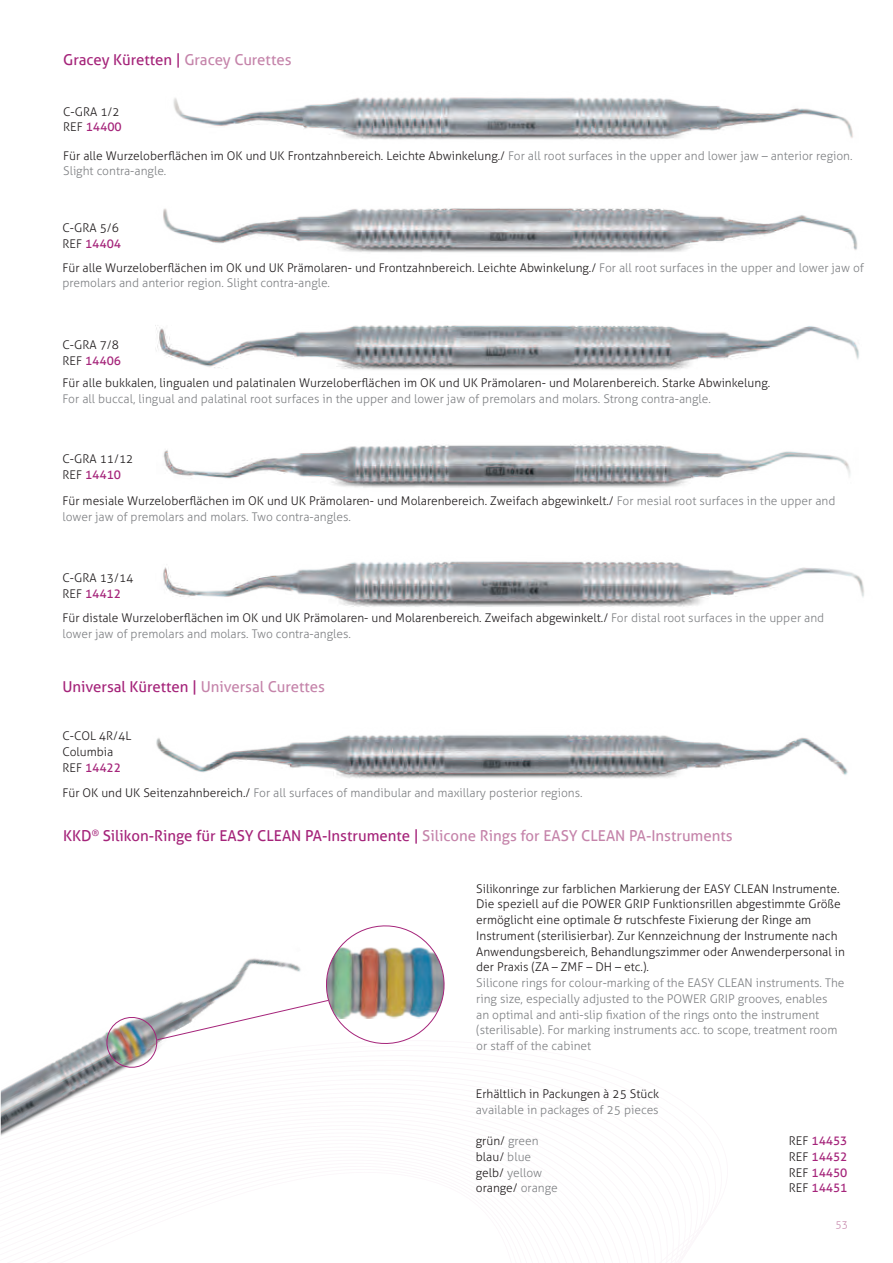
<style>
.page{position:relative;width:893px;height:1263px;background:#fff}
.page>*{position:absolute;margin:0;border:0;box-sizing:border-box;transform-origin:0 0}
.t1{font:15px "Aller";color:#a5247a}
.t2{font:300 12px/15.8px "Aller";color:#231f20}
.t3{font:300 12px/15.8px "Aller";color:#808285}
.t4{font:12px "Aller";color:#a5247a}
.t5{font:300 10.5px "Aller";color:#c98eb0}
.s1{color:#c584aa}
.s2{font-weight:400;color:#a5247a}
.s3{color:#231f20}
.s4{color:#808285}
.s5{font-weight:300;color:#231f20}
</style>
<div class="page">
<img style="left:173px;top:97px;width:680px;height:43px">
<img style="left:163px;top:208px;width:695px;height:45px">
<img style="left:156px;top:325px;width:703px;height:45px">
<img style="left:163px;top:444px;width:688px;height:44px">
<img style="left:163px;top:561px;width:701px;height:46px">
<img style="left:156px;top:735px;width:692px;height:44px">
<img style="left:0;top:1036px;width:121px;height:100px">
<svg style="left:103px;top:925px;width:342px;height:146px"></svg>
<p class="t1" style="left:63px;top:53px;width:230px">Gracey Küretten | <span class="s1">Gracey Curettes</span></p>
<p class="t2" style="left:63px;top:104px;width:60px">C-GRA 1/2<br>REF <span class="s2">14400</span></p>
<p class="t3" style="left:63px;top:147px;width:791px"><span class="s3">Für alle Wurzelobernächen im OK und UK Frontzahnbereich. Leichte Abwinkelung./</span> For all root surfaces in the upper and lower jaw 3 anterior region.<br>Slight contra-angle.</p>
<p class="t2" style="left:63px;top:220px;width:60px">C-GRA 5/6<br>REF <span class="s2">14404</span></p>
<p class="t3" style="left:63px;top:259px;width:803px"><span class="s3">Für alle Wurzelobernächen im OK und UK Prämolaren- und Frontzahnbereich. Leichte Abwinkelung./</span> For all root surfaces in the upper and lower jaw of premolars and anterior region. Slight contra-angle.</p>
<p class="t2" style="left:63px;top:337px;width:60px">C-GRA 7/8<br>REF <span class="s2">14406</span></p>
<p class="t2" style="left:63px;top:375px;width:709px">Für alle bukkalen, lingualen und palatinalen Wurzelobernächen im OK und UK Prämolaren- und Molarenbereich. Starke Abwinkelung.</p>
<p class="t3" style="left:63px;top:391px;width:650px">For all buccal, lingual and palatinal root surfaces in the upper and lower jaw of premolars and molars. Strong contra-angle.</p>
<p class="t2" style="left:63px;top:451px;width:72px">C-GRA 11/12<br>REF <span class="s2">14410</span></p>
<p class="t2" style="left:63px;top:493px;width:774px">Für mesiale Wurzelobernächen im OK und UK Prämolaren- und Molarenbereich. Zweifach abgewinkelt./ <span class="s4">For mesial root surfaces in the upper and lower jaw of premolars and molars. Two contra-angles.</span></p>
<p class="t2" style="left:63px;top:570px;width:72px">C-GRA 13/14<br>REF <span class="s2">14412</span></p>
<p class="t2" style="left:63px;top:610px;width:763px">Für distale Wurzelobernächen im OK und UK Prämolaren- und Molarenbereich. Zweifach abgewinkelt./ <span class="s4">For distal root surfaces in the upper and lower jaw of premolars and molars. Two contra-angles.</span></p>
<p class="t1" style="left:63px;top:680px;width:264px">Universal Küretten | <span class="s1">Universal Curettes</span></p>
<p class="t2" style="left:63px;top:729px;width:70px">C-COL 4R/4L<br>Columbia<br>REF <span class="s2">14422</span></p>
<p class="t3" style="left:63px;top:785px;width:522px"><span class="s3">Für OK und UK Seitenzahnbereich./</span> For all surfaces of mandibular and maxillary posterior regions.</p>
<p class="t1" style="left:63px;top:829px;width:671px">KKD<sup>®</sup> Silikon-Ringe für EASY CLEAN PA-Instrumente | <span class="s1">Silicone Rings for EASY CLEAN PA-Instruments</span></p>
<p class="t2" style="left:476px;top:880px;width:370px">Silikonringe zur farblichen Markierung der EASY CLEAN Instrumente.<br>Die speziell auf die POWER GRIP Funktionsrillen abgestimmte Größe ermöglicht eine optimale &amp; rutschfeste Fixierung der Ringe am Instrument (sterilisierbar). Zur Kennzeichnung der Instrumente nach Anwendungsbereich, Behandlungszimmer oder Anwenderpersonal in der Praxis (ZA 3 ZMF 3 DH 3 etc.).</p>
<p class="t3" style="left:476px;top:975px;width:370px">Silicone rings for colour-marking of the EASY CLEAN instruments. The ring size, especially adjusted to the POWER GRIP grooves, enables<br>an optimal and anti-slip oxation of the rings onto the instrument (sterilisable). For marking instruments acc. to scope, treatment room or staf of the cabinet</p>
<p class="t2" style="left:476px;top:1086px;width:185px">Erhältlich in Packungen à 25 Stück</p>
<p class="t3" style="left:476px;top:1102px;width:184px">available in packages of 25 pieces</p>
<p class="t2" style="left:476px;top:1133px;width:64px">grün/ <span class="s4">green</span></p>
<p class="t4" style="left:789px;top:1136px;width:60px"><span class="s5">REF</span> 14453</p>
<p class="t2" style="left:476px;top:1149px;width:57px">blau/ <span class="s4">blue</span></p>
<p class="t4" style="left:789px;top:1151px;width:60px"><span class="s5">REF</span> 14452</p>
<p class="t3" style="left:476px;top:1165px;width:68px"><span class="s3">gelb/</span> yellow</p>
<p class="t4" style="left:789px;top:1167px;width:60px"><span class="s5">REF</span> 14450</p>
<p class="t2" style="left:476px;top:1181px;width:83px">orange/ <span class="s4">orange</span></p>
<p class="t4" style="left:789px;top:1183px;width:60px"><span class="s5">REF</span> 14451</p>
<p class="t5" style="left:835px;top:1218px;width:14px">53</p>
</div>
